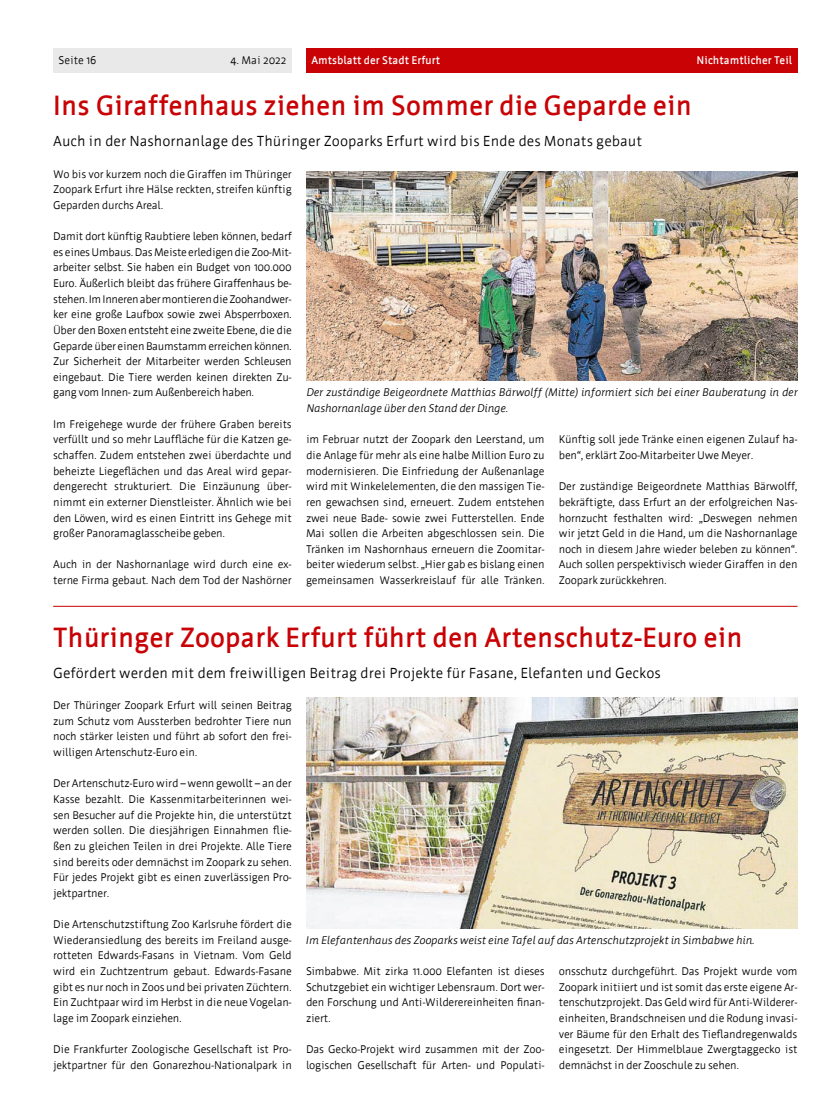
<style>
.page{position:relative;width:833px;height:1117px;background:#fff}
.page>*{position:absolute;margin:0;border:0;box-sizing:border-box;transform-origin:0 0}
.H1-u1{font:700 27.5px "Werk";color:#c80205}
.P-uz{font:14.38px "Werk";color:#000}
.P-Normal{font:11px/15.6px "Werk";letter-spacing:-.02em;color:#000;text-align:justify}
.t1{font:italic 11px/15.6px "Werk";letter-spacing:-.02em;color:#000}
.t2{font:700 11px "Werk";color:#fff}
</style>
<div class="page">
<div style="left:53px;top:48px;width:239px;height:25px;background:#e9e9e9"></div>
<div style="left:306px;top:48px;width:491px;height:25px;background:#c80205"></div>
<img style="left:306px;top:171px;width:491px;height:209px">
<img style="left:306px;top:697px;width:491px;height:230px">
<hr style="left:53px;top:605px;width:744px;height:1px;background:#c80205">
<p class="P-Normal" style="left:58px;top:53px;width:39px">Seite 16</p>
<p class="P-Normal" style="left:230px;top:53px;width:57px">4. Mai 2022</p>
<p class="t2" style="left:311px;top:55px;width:131px">Amtsblatt der Stadt Erfurt</p>
<p class="t2" style="left:696px;top:55px;width:97px">Nichtamtlicher Teil</p>
<h1 class="H1-u1" style="left:53px;top:90px;width:640px">Ins Giraffenhaus ziehen im Sommer die Geparde ein</h1>
<p class="P-uz" style="left:53px;top:133px;width:590px">Auch in der Nashornanlage des Thüringer Zooparks Erfurt wird bis Ende des Monats gebaut</p>
<p class="P-Normal" style="left:53px;top:166px;width:240px">Wo bis vor kurzem noch die Giraffen im Thüringer Zoopark Erfurt ihre Hälse reckten, streifen künftig Geparden durchs Areal.</p>
<p class="P-Normal" style="left:53px;top:228px;width:240px">Damit dort künftig Raubtiere leben können, bedarf es eines Umbaus. Das Meiste erledigen die Zoo-Mit&shy;arbeiter selbst. Sie haben ein Budget von 100.000<br>Euro. Äußerlich bleibt das frühere Giraffenhaus be&shy;stehen. Im Inneren aber montieren die Zoohandwer&shy;ker eine große Laufbox sowie zwei Absperrboxen.<br>Über den Boxen entsteht eine zweite Ebene, die die Geparde über einen Baumstamm erreichen können.<br>Zur Sicherheit der Mitarbeiter werden Schleusen eingebaut. Die Tiere werden keinen direkten Zu&shy;gang vom Innen- zum Außenbereich haben.</p>
<p class="P-Normal" style="left:53px;top:416px;width:240px">Im Freigehege wurde der frühere Graben bereits verfüllt und so mehr Lauffläche für die Katzen ge&shy;schaffen. Zudem entstehen zwei überdachte und beheizte Liegeflächen und das Areal wird gepar&shy;dengerecht strukturiert. Die Einzäunung über&shy;nimmt ein externer Dienstleister. Ähnlich wie bei den Löwen, wird es einen Eintritt ins Gehege mit großer Panoramaglasscheibe geben.</p>
<p class="P-Normal" style="left:53px;top:556px;width:240px">Auch in der Nashornanlage wird durch eine ex&shy;terne Firma gebaut. Nach dem Tod der Nashörner</p>
<p class="t1" style="left:306px;top:385px;width:493px">Der zuständige Beigeordnete Matthias Bärwolff (Mitte) informiert sich bei einer Bauberatung in der<br>Nashornanlage über den Stand der Dinge.</p>
<p class="P-Normal" style="left:306px;top:431px;width:240px">im Februar nutzt der Zoopark den Leerstand, um die Anlage für mehr als eine halbe Million Euro zu modernisieren. Die Einfriedung der Außenanlage wird mit Winkelelementen, die den massigen Tie&shy;ren gewachsen sind, erneuert. Zudem entstehen zwei neue Bade- sowie zwei Futterstellen. Ende Mai sollen die Arbeiten abgeschlossen sein. Die Tränken im Nashornhaus erneuern die Zoomitar&shy;beiter wiederum selbst. „Hier gab es bislang einen gemeinsamen Wasserkreislauf für alle Tränken.</p>
<p class="P-Normal" style="left:559px;top:431px;width:240px">Künftig soll jede Tränke einen eigenen Zulauf ha&shy;ben“, erklärt Zoo-Mitarbeiter Uwe Meyer.</p>
<p class="P-Normal" style="left:559px;top:478px;width:240px">Der zuständige Beigeordnete Matthias Bärwolff, bekräftigte, dass Erfurt an der erfolgreichen Nas&shy;hornzucht festhalten wird: „Deswegen nehmen wir jetzt Geld in die Hand, um die Nashornanlage noch in diesem Jahre wieder beleben zu können“.<br>Auch sollen perspektivisch wieder Giraffen in den Zoopark zurückkehren.</p>
<h1 class="H1-u1" style="left:53px;top:622px;width:691px">Thüringer Zoopark Erfurt führt den Artenschutz-Euro ein</h1>
<p class="P-uz" style="left:53px;top:664px;width:609px">Gefördert werden mit dem freiwilligen Beitrag drei Projekte für Fasane, Elefanten und Geckos</p>
<p class="P-Normal" style="left:53px;top:697px;width:240px">Der Thüringer Zoopark Erfurt will seinen Beitrag zum Schutz vom Aussterben bedrohter Tiere nun noch stärker leisten und führt ab sofort den frei&shy;willigen Artenschutz-Euro ein.</p>
<p class="P-Normal" style="left:53px;top:775px;width:240px">Der Artenschutz-Euro wird – wenn gewollt – an der Kasse bezahlt. Die Kassenmitarbeiterinnen wei&shy;sen Besucher auf die Projekte hin, die unterstützt werden sollen. Die diesjährigen Einnahmen flie&shy;ßen zu gleichen Teilen in drei Projekte. Alle Tiere sind bereits oder demnächst im Zoopark zu sehen.<br>Für jedes Projekt gibt es einen zuverlässigen Pro&shy;jektpartner.</p>
<p class="P-Normal" style="left:53px;top:916px;width:240px">Die Artenschutzstiftung Zoo Karlsruhe fördert die Wiederansiedlung des bereits im Freiland ausge&shy;rotteten Edwards-Fasans in Vietnam. Vom Geld wird ein Zuchtzentrum gebaut. Edwards-Fasane gibt es nur noch in Zoos und bei privaten Züchtern.<br>Ein Zuchtpaar wird im Herbst in die neue Vogelan&shy;lage im Zoopark einziehen.</p>
<p class="P-Normal" style="left:53px;top:1041px;width:240px">Die Frankfurter Zoologische Gesellschaft ist Pro&shy;jektpartner für den Gonarezhou-Nationalpark in</p>
<p class="t1" style="left:305px;top:931px;width:450px">Im Elefantenhaus des Zooparks weist eine Tafel auf das Artenschutzprojekt in Simbabwe hin.</p>
<p class="P-Normal" style="left:306px;top:963px;width:240px">Simbabwe. Mit zirka 11.000 Elefanten ist dieses Schutzgebiet ein wichtiger Lebensraum. Dort wer&shy;den Forschung und Anti-Wilderereinheiten finan&shy;ziert.</p>
<p class="P-Normal" style="left:306px;top:1041px;width:240px">Das Gecko-Projekt wird zusammen mit der Zoo&shy;logischen Gesellschaft für Arten- und Populati-</p>
<p class="P-Normal" style="left:559px;top:963px;width:240px">onsschutz durchgeführt. Das Projekt wurde vom Zoopark initiiert und ist somit das erste eigene Ar&shy;tenschutzprojekt. Das Geld wird für Anti-Wilderer&shy;einheiten, Brandschneisen und die Rodung invasi&shy;ver Bäume für den Erhalt des Tieflandregenwalds eingesetzt. Der Himmelblaue Zwergtaggecko ist demnächst in der Zooschule zu sehen.</p>
</div>
